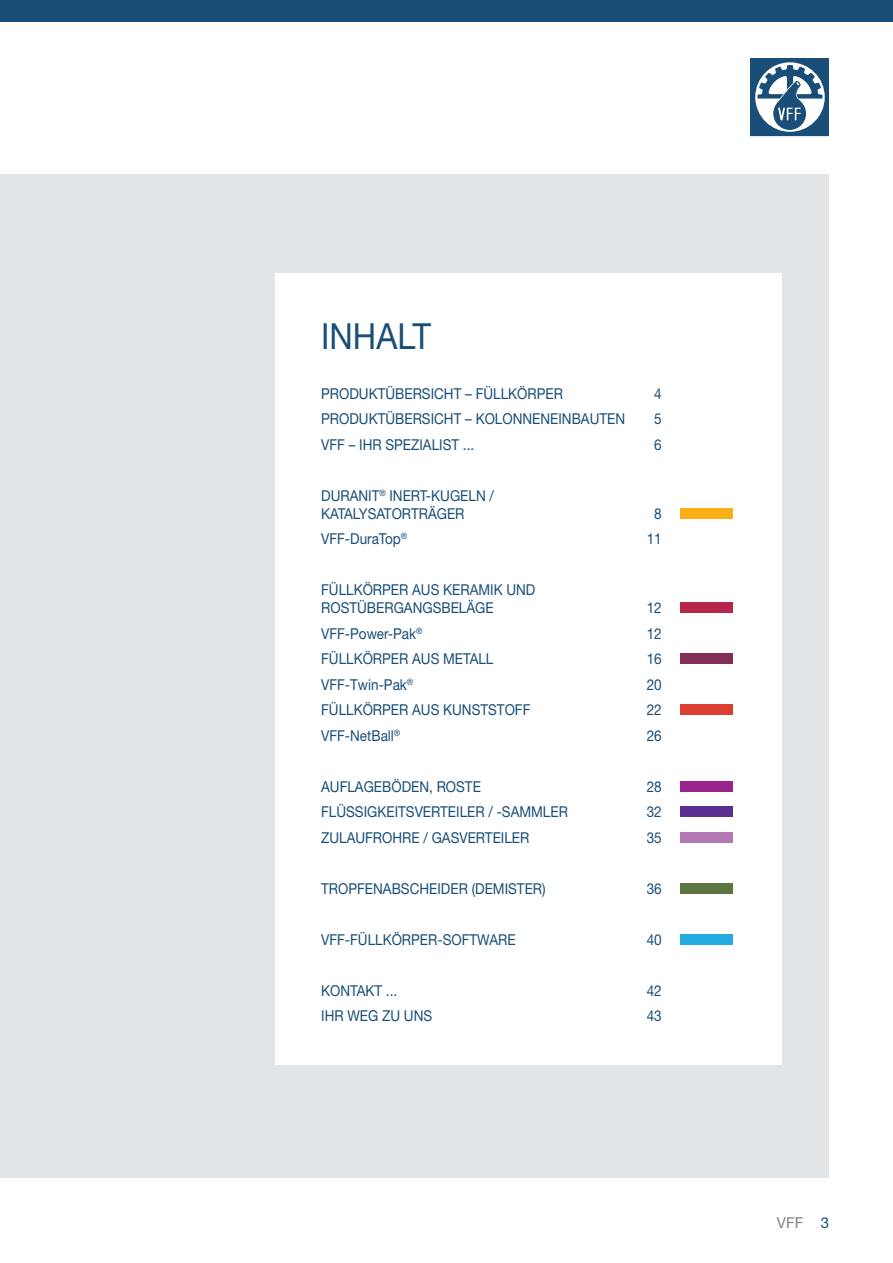
<style>
.page{position:relative;width:893px;height:1263px;background:#fff}
.page>*{position:absolute;margin:0;border:0;box-sizing:border-box;transform-origin:0 0}
.t1{font:36px "Helvetica Neue";color:#184e78;scale:.9 1}
.t2{font:15px/18px "Helvetica Neue";color:#184e78;scale:.9 1}
.t3{font:15px "Helvetica Neue";color:#808285}
.s1{color:#faaf18}
.s2{color:#b6274b}
.s3{color:#832e59}
.s4{color:#db3f32}
.s5{color:#99248e}
.s6{color:#5b2e91}
.s7{color:#b279b4}
.s8{color:#5d7641}
.s9{color:#24aae1}
.s10{color:#184e78}
</style>
<div class="page">
<div style="left:0;top:0;width:893px;height:21px;background:#184e78"></div>
<div style="left:751px;top:58px;width:78px;height:78px;background:#184e78"></div>
<svg style="left:755px;top:62px;width:70px;height:70px"></svg>
<div style="left:774px;top:98px;width:31px;height:31px;background:#184e78;border-radius:50%"></div>
<div style="left:774px;top:98px;width:32px;height:31px;border:1px solid #184e78;border-radius:50%"></div>
<svg style="left:757px;top:65px;width:66px;height:56px"></svg>
<div style="left:0;top:175px;width:829px;height:1003px;background:#e1e5e8"></div>
<div style="left:275px;top:273px;width:506px;height:791px;background:#fff"></div>
<h1 class="t1" style="left:321px;top:315px;width:124px">INHALT</h1>
<p class="t2" style="left:321px;top:384px;width:270px">PRODUKTÜBERSICHT – FÜLLKÖRPER</p>
<p class="t2" style="left:654px;top:384px;width:10px">4</p>
<p class="t2" style="left:321px;top:410px;width:339px">PRODUKTÜBERSICHT – KOLONNENEINBAUTEN</p>
<p class="t2" style="left:654px;top:410px;width:10px">5</p>
<p class="t2" style="left:321px;top:435px;width:171px">VFF – IHR SPEZIALIST ...</p>
<p class="t2" style="left:654px;top:435px;width:10px">6</p>
<p class="t2" style="left:321px;top:486px;width:193px">DURANIT<sup>®</sup> INERT-KUGELN /<br>KATALYSATORTRÄGER</p>
<p class="t2" style="left:654px;top:504px;width:91px">8 <span class="s1">■</span></p>
<p class="t2" style="left:321px;top:530px;width:97px">VFF-DuraTop<sup>®</sup></p>
<p class="t2" style="left:647px;top:530px;width:18px">11</p>
<p class="t2" style="left:321px;top:581px;width:240px">FÜLLKÖRPER AUS KERAMIK UND<br>ROSTÜBERGANGSBELÄGE</p>
<p class="t2" style="left:647px;top:599px;width:100px">12 <span class="s2">■</span></p>
<p class="t2" style="left:321px;top:624px;width:114px">VFF-Power-Pak<sup>®</sup></p>
<p class="t2" style="left:647px;top:624px;width:18px">12</p>
<p class="t2" style="left:321px;top:650px;width:193px">FÜLLKÖRPER AUS METALL</p>
<p class="t2" style="left:647px;top:650px;width:100px">16 <span class="s3">■</span></p>
<p class="t2" style="left:321px;top:675px;width:104px">VFF-Twin-Pak<sup>®</sup></p>
<p class="t2" style="left:647px;top:675px;width:18px">20</p>
<p class="t2" style="left:321px;top:701px;width:234px">FÜLLKÖRPER AUS KUNSTSTOFF</p>
<p class="t2" style="left:647px;top:701px;width:100px">22 <span class="s4">■</span></p>
<p class="t2" style="left:321px;top:726px;width:89px">VFF-NetBall<sup>®</sup></p>
<p class="t2" style="left:647px;top:726px;width:18px">26</p>
<p class="t2" style="left:321px;top:777px;width:179px">AUFLAGEBÖDEN, ROSTE</p>
<p class="t2" style="left:647px;top:777px;width:100px">28 <span class="s5">■</span></p>
<p class="t2" style="left:321px;top:803px;width:276px">FLÜSSIGKEITSVERTEILER / -SAMMLER</p>
<p class="t2" style="left:647px;top:803px;width:100px">32 <span class="s6">■</span></p>
<p class="t2" style="left:321px;top:828px;width:233px">ZULAUFROHRE / GASVERTEILER</p>
<p class="t2" style="left:647px;top:828px;width:100px">35 <span class="s7">■</span></p>
<p class="t2" style="left:321px;top:879px;width:251px">TROPFENABSCHEIDER (DEMISTER)</p>
<p class="t2" style="left:647px;top:879px;width:100px">36 <span class="s8">■</span></p>
<p class="t2" style="left:321px;top:930px;width:218px">VFF-FÜLLKÖRPER-SOFTWARE</p>
<p class="t2" style="left:647px;top:930px;width:100px">40 <span class="s9">■</span></p>
<p class="t2" style="left:321px;top:981px;width:86px">KONTAKT ...</p>
<p class="t2" style="left:647px;top:981px;width:18px">42</p>
<p class="t2" style="left:321px;top:1007px;width:125px">IHR WEG ZU UNS</p>
<p class="t2" style="left:647px;top:1007px;width:18px">43</p>
<p class="t3" style="left:777px;top:1213px;width:54px">VFF <span class="s10">3</span></p>
</div>
